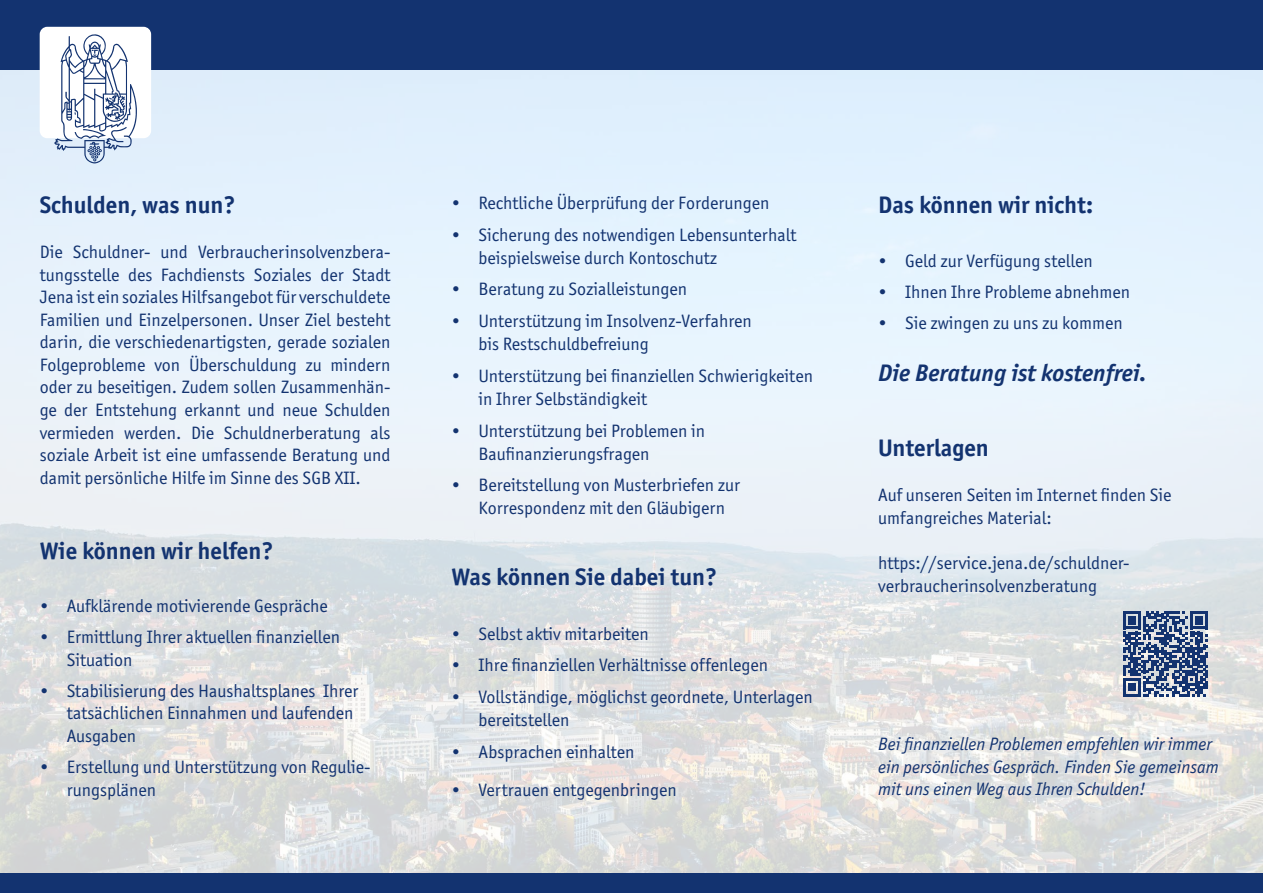
<style>
.page{position:relative;width:1263px;height:893px;background:#fff}
.page>*{position:absolute;margin:0;border:0;box-sizing:border-box;transform-origin:0 0}
.t1{font:700 24px "Officina Sans ITC Std";color:#133370}
.t2{font:italic 700 24px "Officina Sans ITC Std";color:#133370}
.t3{font:18px/22.5px "Officina Sans ITC Std";color:#133370}
.t4{font:italic 18px/22.6px "Officina Sans ITC Std";color:#133370}
</style>
<div class="page">
<img style="left:0;top:70px;width:1263px;height:804px">
<div style="left:0;top:0;width:1263px;height:70px;background:#133370"></div>
<div style="left:0;top:874px;width:1263px;height:19px;background:#133370"></div>
<div style="left:40px;top:27px;width:111px;height:111px;background:#fff;border-radius:8px"></div>
<svg style="left:54px;top:34px;width:83px;height:129px"></svg>
<svg style="left:1123px;top:611px;width:85px;height:85px;background:#60749a"></svg>
<h1 class="t1" style="left:40px;top:190px;width:197px">Schulden, was nun?</h1>
<p class="t3" style="left:40px;top:241px;width:352px;text-align:justify">Die Schuldner- und Verbraucherinsolvenzbera&shy;tungsstelle des Fachdiensts Soziales der Stadt Jena ist ein soziales Hilfsangebot für verschuldete Familien und Einzelpersonen. Unser Ziel besteht darin, die verschiedenartigsten, gerade sozialen Folgeprobleme von Überschuldung zu mindern oder zu beseitigen. Zudem sollen Zusammenhän&shy;ge der Entstehung erkannt und neue Schulden vermieden werden. Die Schuldnerberatung als soziale Arbeit ist eine umfassende Beratung und damit persönliche Hilfe im Sinne des SGB XII.</p>
<h1 class="t1" style="left:40px;top:535px;width:235px">Wie können wir helfen?</h1>
<p class="t3" style="left:40px;top:595px;width:290px">• Aufklärende motivierende Gespräche</p>
<p class="t3" style="left:67px;top:626px;width:275px;text-indent:-27px">• Ermittlung Ihrer aktuellen finanziellen<br>Situation</p>
<p class="t3" style="left:67px;top:679px;width:293px;text-indent:-27px">• Stabilisierung des Haushaltsplanes Ihrer tatsächlichen Einnahmen und laufenden<br>Ausgaben</p>
<p class="t3" style="left:67px;top:756px;width:305px;text-indent:-27px">• Erstellung und Unterstützung von Regulie&shy;rungsplänen</p>
<p class="t3" style="left:451px;top:192px;width:320px">• Rechtliche Überprüfung der Forderungen</p>
<p class="t3" style="left:478px;top:223px;width:319px;line-height:23.1px;text-indent:-27px">• Sicherung des notwendigen Lebensunterhalt beispielsweise durch Kontoschutz</p>
<p class="t3" style="left:451px;top:278px;width:237px">• Beratung zu Sozialleistungen</p>
<p class="t3" style="left:478px;top:309px;width:275px;line-height:23.1px;text-indent:-27px">• Unterstützung im Insolvenz-Verfahren bis Restschuldbefreiung</p>
<p class="t3" style="left:478px;top:364px;width:336px;line-height:23.1px;text-indent:-27px">• Unterstützung bei finanziellen Schwierigkeiten in Ihrer Selbständigkeit</p>
<p class="t3" style="left:478px;top:419px;width:228px;line-height:23.1px;text-indent:-27px">• Unterstützung bei Problemen in<br>Baufinanzierungsfragen</p>
<p class="t3" style="left:478px;top:474px;width:263px;line-height:23.1px;text-indent:-27px">• Bereitstellung von Musterbriefen zur<br>Korrespondenz mit den Gläubigern</p>
<h1 class="t1" style="left:451px;top:562px;width:267px">Was können Sie dabei tun?</h1>
<p class="t3" style="left:451px;top:622px;width:199px">• Selbst aktiv mitarbeiten</p>
<p class="t3" style="left:451px;top:654px;width:318px">• Ihre finanziellen Verhältnisse offenlegen</p>
<p class="t3" style="left:478px;top:685px;width:336px;line-height:23.1px;text-indent:-27px">• Vollständige, möglichst geordnete, Unterlagen bereitstellen</p>
<p class="t3" style="left:451px;top:740px;width:185px">• Absprachen einhalten</p>
<p class="t3" style="left:451px;top:779px;width:227px">• Vertrauen entgegenbringen</p>
<h1 class="t1" style="left:878px;top:190px;width:216px">Das können wir nicht:</h1>
<p class="t3" style="left:878px;top:249px;width:216px">• Geld zur Verfügung stellen</p>
<p class="t3" style="left:878px;top:280px;width:253px">• Ihnen Ihre Probleme abnehmen</p>
<p class="t3" style="left:878px;top:311px;width:246px">• Sie zwingen zu uns zu kommen</p>
<h1 class="t2" style="left:878px;top:359px;width:270px">Die Beratung ist kostenfrei.</h1>
<h1 class="t1" style="left:878px;top:433px;width:112px">Unterlagen</h1>
<p class="t3" style="left:878px;top:484px;width:295px">Auf unseren Seiten im Internet finden Sie umfangreiches Material:</p>
<p class="t3" style="left:878px;top:552px;width:253px">https://service.jena.de/schuldner&shy;verbraucherinsolvenzberatung</p>
<p class="t4" style="left:878px;top:733px;width:342px">Bei finanziellen Problemen empfehlen wir immer ein persönliches Gespräch. Finden Sie gemeinsam mit uns einen Weg aus Ihren Schulden!</p>
</div>
